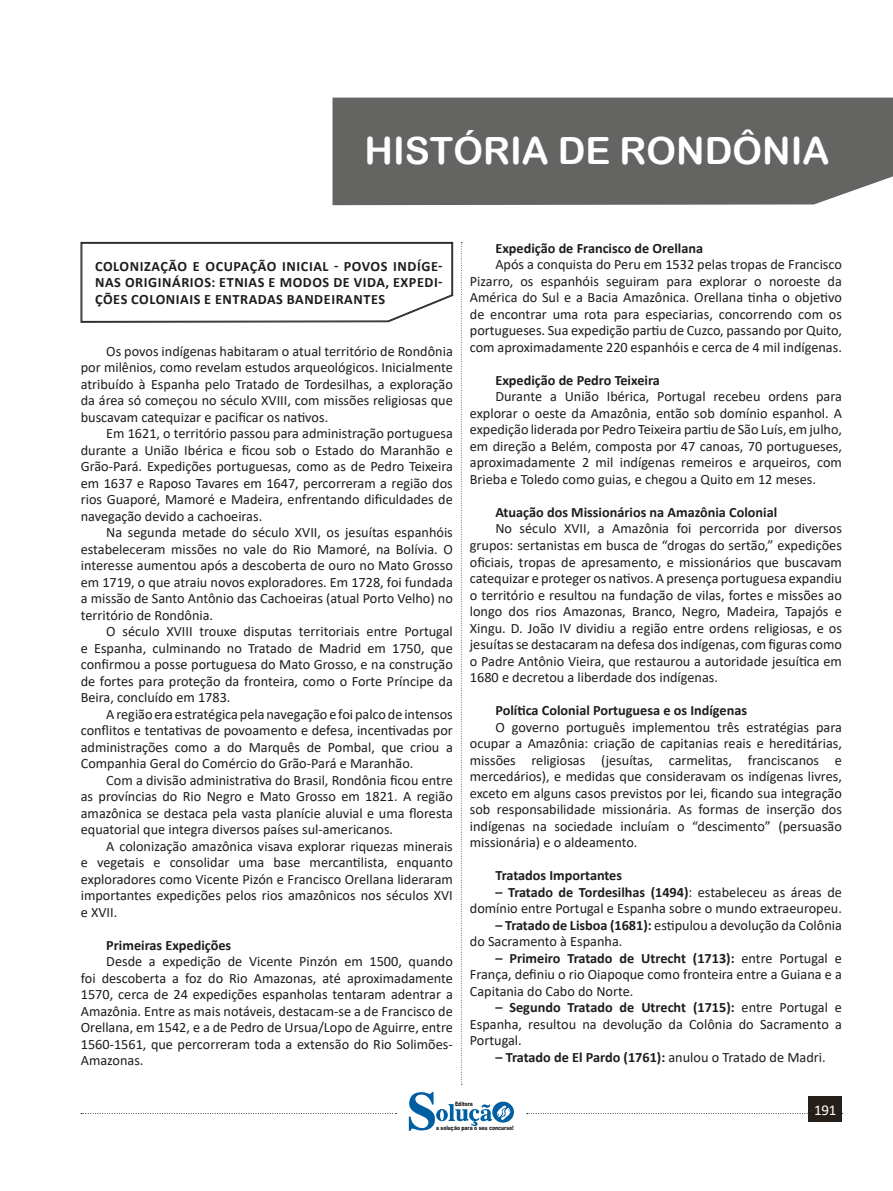
<style>
.page{position:relative;width:893px;height:1191px;background:#fff}
.page>*{position:absolute;margin:0;border:0;box-sizing:border-box;transform-origin:0 0}
.TÍTULO_DE_MATÉRIA{font:37.5px "Arial Rounded MT Bold";color:#fff}
.t1{font:15px "Calibri";color:#fff}
.t2{font:14.25px/16.5px "Calibri";color:#1d1d1b;text-align:justify}
.CAIXINHAS{font:700 14.25px/16.5px "Calibri";color:#1d1d1b;text-align:justify}
.t3{font:900 6px "Arial";color:#1d1d1b;scale:.76 1}
.s1{font-weight:700}
.s2{font-weight:400}
</style>
<div class="page">
<svg style="left:461px;top:242px;width:1px;height:843px"></svg>
<svg style="left:409px;top:1092px;width:105px;height:39px"></svg>
<div style="left:332px;top:98px;width:561px;height:107px;background:#646463"></div>
<svg style="left:527px;top:1113px;width:316px;height:1px"></svg>
<svg style="left:81px;top:1113px;width:315px;height:1px"></svg>
<div style="left:809px;top:1096px;width:33px;height:26px;background:#261e19"></div>
<svg style="left:81px;top:242px;width:372px;height:81px"></svg>
<p class="TÍTULO_DE_MATÉRIA" style="left:365px;top:129px;width:466px">HISTÓRIA DE RONDÔNIA</p>
<p class="CAIXINHAS" style="left:95px;top:257px;width:349px">COLONIZAÇÃO E OCUPAÇÃO INICIAL - POVOS INDÍGE-NAS ORIGINÁRIOS: ETNIAS E MODOS DE VIDA, EXPEDI-ÇÕES COLONIAIS E ENTRADAS BANDEIRANTES</p>
<p class="t2" style="left:81px;top:342px;width:374px;text-indent:26px">Os povos indígenas habitaram o atual território de Rondônia por milênios, como revelam estudos arqueológicos. Inicialmente atribuído à Espanha pelo Tratado de Tordesilhas, a exploração da área só começou no século XVIII, com missões religiosas que buscavam catequizar e pacificar os nativos.</p>
<p class="t2" style="left:81px;top:425px;width:374px;text-indent:26px">Em 1621, o território passou para administração portuguesa durante a União Ibérica e ficou sob o Estado do Maranhão e Grão-Pará. Expedições portuguesas, como as de Pedro Teixeira em 1637 e Raposo Tavares em 1647, percorreram a região dos rios Guaporé, Mamoré e Madeira, enfrentando dificuldades de navegação devido a cachoeiras.</p>
<p class="t2" style="left:81px;top:524px;width:374px;text-indent:26px">Na segunda metade do século XVII, os jesuítas espanhóis estabeleceram missões no vale do Rio Mamoré, na Bolívia. O interesse aumentou após a descoberta de ouro no Mato Grosso em 1719, o que atraiu novos exploradores. Em 1728, foi fundada a missão de Santo Antônio das Cachoeiras (atual Porto Velho) no território de Rondônia.</p>
<p class="t2" style="left:81px;top:623px;width:374px;text-indent:26px">O século XVIII trouxe disputas territoriais entre Portugal e Espanha, culminando no Tratado de Madrid em 1750, que confirmou a posse portuguesa do Mato Grosso, e na construção de fortes para proteção da fronteira, como o Forte Príncipe da Beira, concluído em 1783.</p>
<p class="t2" style="left:81px;top:705px;width:374px;text-indent:26px">A região era estratégica pela navegação e foi palco de intensos conflitos e tentativas de povoamento e defesa, incentivadas por administrações como a do Marquês de Pombal, que criou a Companhia Geral do Comércio do Grão-Pará e Maranhão.</p>
<p class="t2" style="left:81px;top:771px;width:374px;text-indent:26px">Com a divisão administrativa do Brasil, Rondônia ficou entre as províncias do Rio Negro e Mato Grosso em 1821. A região amazônica se destaca pela vasta planície aluvial e uma floresta equatorial que integra diversos países sul-americanos.</p>
<p class="t2" style="left:81px;top:837px;width:374px;text-indent:26px">A colonização amazônica visava explorar riquezas minerais e vegetais e consolidar uma base mercantilista, enquanto exploradores como Vicente Pizón e Francisco Orellana lideraram importantes expedições pelos rios amazônicos nos séculos XVI e XVII.</p>
<p class="CAIXINHAS" style="left:106px;top:936px;width:126px">Primeiras Expedições</p>
<p class="t2" style="left:81px;top:953px;width:374px;text-indent:26px">Desde a expedição de Vicente Pinzón em 1500, quando foi descoberta a foz do Rio Amazonas, até aproximadamente 1570, cerca de 24 expedições espanholas tentaram adentrar a Amazônia. Entre as mais notáveis, destacam-se a de Francisco de Orellana, em 1542, e a de Pedro de Ursua/Lopo de Aguirre, entre 1560-1561, que percorreram toda a extensão do Rio Solimões-Amazonas.</p>
<p class="CAIXINHAS" style="left:495px;top:240px;width:209px">Expedição de Francisco de Orellana</p>
<p class="t2" style="left:470px;top:256px;width:374px;text-indent:26px">Após a conquista do Peru em 1532 pelas tropas de Francisco Pizarro, os espanhóis seguiram para explorar o noroeste da América do Sul e a Bacia Amazônica. Orellana tinha o objetivo de encontrar uma rota para especiarias, concorrendo com os portugueses. Sua expedição partiu de Cuzco, passando por Quito, com aproximadamente 220 espanhóis e cerca de 4 mil indígenas.</p>
<p class="CAIXINHAS" style="left:495px;top:372px;width:166px">Expedição de Pedro Teixeira</p>
<p class="t2" style="left:470px;top:388px;width:374px;text-indent:26px">Durante a União Ibérica, Portugal recebeu ordens para explorar o oeste da Amazônia, então sob domínio espanhol. A expedição liderada por Pedro Teixeira partiu de São Luís, em julho, em direção a Belém, composta por 47 canoas, 70 portugueses, aproximadamente 2 mil indígenas remeiros e arqueiros, com Brieba e Toledo como guias, e chegou a Quito em 12 meses.</p>
<p class="CAIXINHAS" style="left:495px;top:504px;width:283px">Atuação dos Missionários na Amazônia Colonial</p>
<p class="t2" style="left:470px;top:520px;width:374px;text-indent:26px">No século XVII, a Amazônia foi percorrida por diversos grupos: sertanistas em busca de “drogas do sertão,” expedições oficiais, tropas de apresamento, e missionários que buscavam catequizar e proteger os nativos. A presença portuguesa expandiu o território e resultou na fundação de vilas, fortes e missões ao longo dos rios Amazonas, Branco, Negro, Madeira, Tapajós e Xingu. D. João IV dividiu a região entre ordens religiosas, e os jesuítas se destacaram na defesa dos indígenas, com figuras como o Padre Antônio Vieira, que restaurou a autoridade jesuítica em 1680 e decretou a liberdade dos indígenas.</p>
<p class="CAIXINHAS" style="left:495px;top:702px;width:253px">Política Colonial Portuguesa e os Indígenas</p>
<p class="t2" style="left:470px;top:718px;width:374px;text-indent:26px">O governo português implementou três estratégias para ocupar a Amazônia: criação de capitanias reais e hereditárias, missões religiosas (jesuítas, carmelitas, franciscanos e mercedários), e medidas que consideravam os indígenas livres, exceto em alguns casos previstos por lei, ficando sua integração sob responsabilidade missionária. As formas de inserção dos indígenas na sociedade incluíam o “descimento” (persuasão missionária) e o aldeamento.</p>
<p class="CAIXINHAS" style="left:495px;top:867px;width:128px">Tratados Importantes</p>
<p class="t2" style="left:470px;top:883px;width:374px;text-align:right"><span class="s1">– Tratado de Tordesilhas (1494)</span>: estabeleceu as áreas de domínio entre Portugal e Espanha sobre o mundo extraeuropeu.</p>
<p class="t2" style="left:470px;top:916px;width:374px;text-indent:26px"><span class="s1">– Tratado de Lisboa (1681):</span> estipulou a devolução da Colônia do Sacramento à Espanha.</p>
<p class="t2" style="left:470px;top:949px;width:374px;text-indent:26px"><span class="s1">– Primeiro Tratado de Utrecht (1713):</span> entre Portugal e França, definiu o rio Oiapoque como fronteira entre a Guiana e a Capitania do Cabo do Norte.</p>
<p class="t2" style="left:470px;top:998px;width:374px;text-indent:26px"><span class="s1">– Segundo Tratado de Utrecht (1715):</span> entre Portugal e Espanha, resultou na devolução da Colônia do Sacramento a Portugal.</p>
<p class="CAIXINHAS" style="left:495px;top:1048px;width:332px">– Tratado de El Pardo (1761): <span class="s2">anulou o Tratado de Madri.</span></p>
<p class="t3" style="left:455px;top:1099px;width:25px">Editora</p>
<p class="t3" style="left:436px;top:1123px;width:103px">a solução para o seu concurso!</p>
<p class="t1" style="left:814px;top:1099px;width:24px">191</p>
</div>
